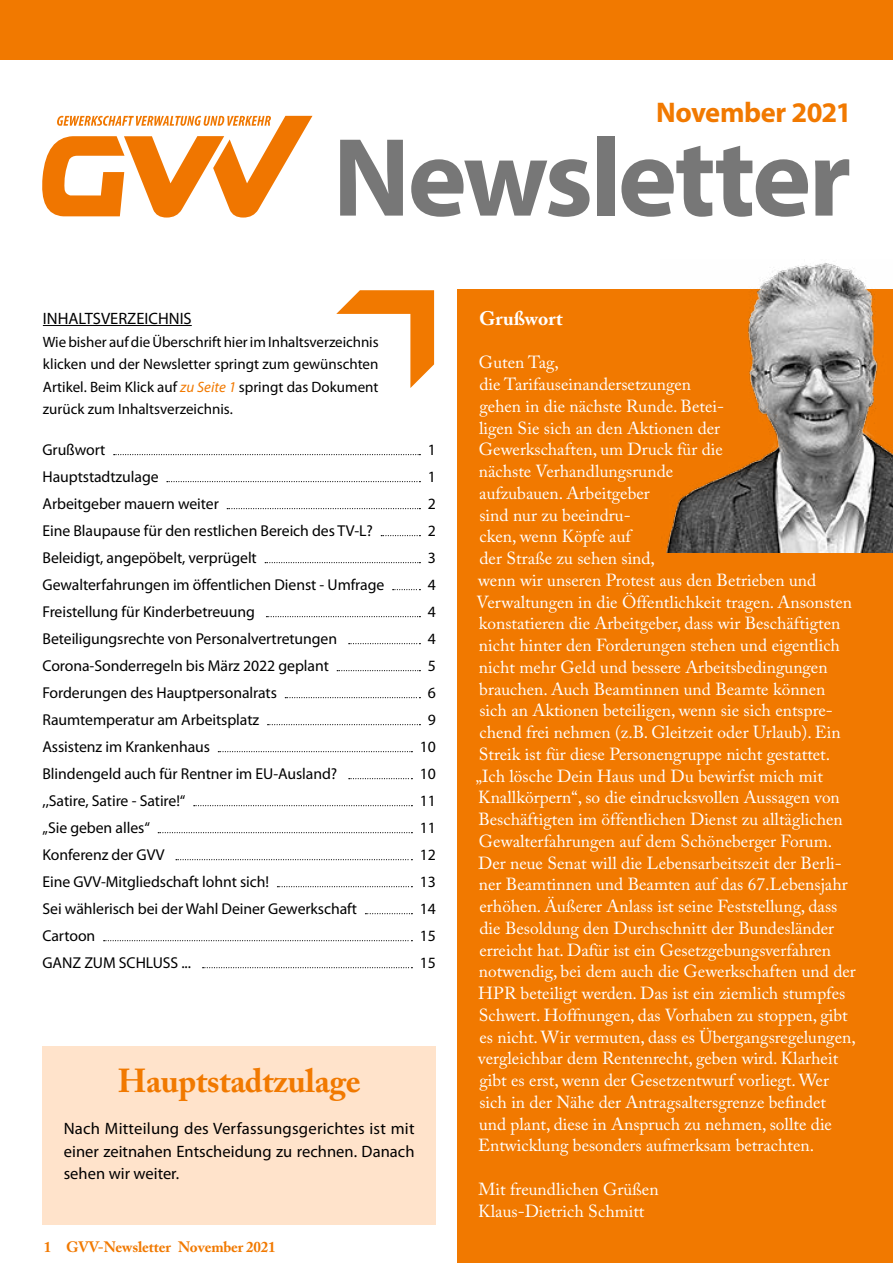
<style>
.page{position:relative;width:893px;height:1263px;background:#fff}
.page>*{position:absolute;margin:0;border:0;box-sizing:border-box;transform-origin:0 0}
.titel_NL_Monat{font:700 112.5px "Myriad Pro";letter-spacing:-.03em;color:#777}
.H1-UE_22pt_orange{font:700 33px "Adobe Caslon Pro";letter-spacing:-.01em;color:#f17900}
.titel_NL_Monat-2{font:700 28.5px "Myriad Pro";letter-spacing:-.02em;color:#f17900}
.Begrüßung{font:700 19.5px "Adobe Caslon Pro";color:#fff}
.grußwort{font:17.4px/21.8px "Adobe Caslon Pro";color:#fff}
.fliestext{font:16.5px/22.5px "Myriad Pro";color:#000;text-align:justify}
.inhalt_aufz{font:16.5px "Myriad Pro";color:#000}
.t1{font:15.75px "Myriad Pro";letter-spacing:-.005em;color:#000}
.inhalt_text{font:15px/22.5px "Myriad Pro";color:#000;text-align:justify}
.t2{font:700 15px "Adobe Caslon Pro";letter-spacing:-.01em;color:#f17900}
.s1{font-style:italic;color:#f17900}
</style>
<div class="page">
<div style="left:0;top:0;width:893px;height:59px;background:#f17900"></div>
<div style="left:458px;top:289px;width:435px;height:974px;background:#f17900"></div>
<img style="left:666px;top:263px;width:227px;height:290px">
<svg style="left:336px;top:290px;width:98px;height:98px"></svg>
<hr style="left:43px;top:325px;width:149px;height:1px;background:#000">
<svg style="left:42px;top:116px;width:270px;height:102px"></svg>
<svg style="left:114px;top:454px;width:306px;height:1px"></svg>
<svg style="left:167px;top:481px;width:253px;height:1px"></svg>
<svg style="left:227px;top:508px;width:193px;height:1px"></svg>
<svg style="left:381px;top:535px;width:39px;height:1px"></svg>
<svg style="left:265px;top:562px;width:155px;height:1px"></svg>
<svg style="left:393px;top:589px;width:27px;height:1px"></svg>
<svg style="left:266px;top:616px;width:154px;height:1px"></svg>
<svg style="left:349px;top:643px;width:71px;height:1px"></svg>
<svg style="left:337px;top:670px;width:83px;height:1px"></svg>
<svg style="left:285px;top:697px;width:135px;height:1px"></svg>
<svg style="left:268px;top:724px;width:152px;height:1px"></svg>
<svg style="left:218px;top:751px;width:194px;height:1px"></svg>
<svg style="left:349px;top:778px;width:63px;height:1px"></svg>
<svg style="left:194px;top:805px;width:218px;height:1px"></svg>
<svg style="left:158px;top:832px;width:254px;height:1px"></svg>
<svg style="left:176px;top:859px;width:236px;height:1px"></svg>
<svg style="left:277px;top:886px;width:135px;height:1px"></svg>
<svg style="left:365px;top:913px;width:47px;height:1px"></svg>
<svg style="left:104px;top:940px;width:308px;height:1px"></svg>
<svg style="left:203px;top:967px;width:209px;height:1px"></svg>
<div style="left:43px;top:1046px;width:393px;height:179px;background:#ffe3cb"></div>
<p class="titel_NL_Monat-2" style="left:656px;top:94px;width:197px">November 2021</p>
<p class="titel_NL_Monat" style="left:333px;top:104px;width:520px">Newsletter</p>
<h1 class="inhalt_aufz" style="left:43px;top:308px;width:150px">INHALTSVERZEICHNIS</h1>
<p class="inhalt_text" style="left:43px;top:330px;width:337px">Wie bisher auf die Überschrift hier im Inhaltsverzeichnis klicken und der Newsletter springt zum gewünschten Artikel. Beim Klick auf <span class="s1">zu Seite 1</span> springt das Dokument zurück zum Inhaltsverzeichnis.</p>
<p class="t1" style="left:43px;top:440px;width:64px">Grußwort</p>
<p class="t1" style="left:428px;top:440px;width:10px">1</p>
<p class="t1" style="left:43px;top:467px;width:118px">Hauptstadtzulage</p>
<p class="t1" style="left:428px;top:467px;width:10px">1</p>
<p class="t1" style="left:43px;top:494px;width:178px">Arbeitgeber mauern weiter</p>
<p class="t1" style="left:428px;top:494px;width:10px">2</p>
<p class="t1" style="left:43px;top:521px;width:332px">Eine Blaupause für den restlichen Bereich des TV-L?</p>
<p class="t1" style="left:428px;top:521px;width:10px">2</p>
<p class="t1" style="left:43px;top:548px;width:216px">Beleidigt, angepöbelt, verprügelt</p>
<p class="t1" style="left:428px;top:548px;width:10px">3</p>
<p class="t1" style="left:43px;top:575px;width:343px">Gewalterfahrungen im öffentlichen Dienst - Umfrage</p>
<p class="t1" style="left:428px;top:575px;width:10px">4</p>
<p class="t1" style="left:43px;top:602px;width:214px">Freistellung für Kinderbetreuung</p>
<p class="t1" style="left:428px;top:602px;width:10px">4</p>
<p class="t1" style="left:43px;top:629px;width:296px">Beteiligungsrechte von Personalvertretungen</p>
<p class="t1" style="left:428px;top:629px;width:10px">4</p>
<p class="t1" style="left:43px;top:656px;width:288px">Corona-Sonderregeln bis März 2022 geplant</p>
<p class="t1" style="left:428px;top:656px;width:10px">5</p>
<p class="t1" style="left:43px;top:683px;width:236px">Forderungen des Hauptpersonalrats</p>
<p class="t1" style="left:428px;top:683px;width:10px">6</p>
<p class="t1" style="left:43px;top:710px;width:218px">Raumtemperatur am Arbeitsplatz</p>
<p class="t1" style="left:428px;top:710px;width:10px">9</p>
<p class="t1" style="left:43px;top:737px;width:169px">Assistenz im Krankenhaus</p>
<p class="t1" style="left:420px;top:737px;width:18px">10</p>
<p class="t1" style="left:43px;top:764px;width:296px">Blindengeld auch für Rentner im EU-Ausland?</p>
<p class="t1" style="left:420px;top:764px;width:18px">10</p>
<p class="t1" style="left:43px;top:791px;width:144px">,,Satire, Satire - Satire!“</p>
<p class="t1" style="left:420px;top:791px;width:18px">11</p>
<p class="t1" style="left:43px;top:818px;width:109px">„Sie geben alles“</p>
<p class="t1" style="left:420px;top:818px;width:18px">11</p>
<p class="t1" style="left:43px;top:845px;width:123px">Konferenz der GVV</p>
<p class="t1" style="left:420px;top:845px;width:18px">12</p>
<p class="t1" style="left:43px;top:872px;width:228px">Eine GVV-Mitgliedschaft lohnt sich!</p>
<p class="t1" style="left:420px;top:872px;width:18px">13</p>
<p class="t1" style="left:43px;top:899px;width:316px">Sei wählerisch bei der Wahl Deiner Gewerkschaft</p>
<p class="t1" style="left:420px;top:899px;width:18px">14</p>
<p class="t1" style="left:43px;top:926px;width:54px">Cartoon</p>
<p class="t1" style="left:420px;top:926px;width:18px">15</p>
<p class="t1" style="left:43px;top:953px;width:150px">GANZ ZUM SCHLUSS ...</p>
<p class="t1" style="left:420px;top:953px;width:18px">15</p>
<h1 class="H1-UE_22pt_orange" style="left:118px;top:1061px;width:244px">Hauptstadtzulage</h1>
<p class="fliestext" style="left:64px;top:1117px;width:352px">Nach Mitteilung des Verfassungsgerichtes ist mit einer zeitnahen Entscheidung zu rechnen. Danach sehen wir weiter.</p>
<p class="t2" style="left:44px;top:1238px;width:233px">1 GVV-Newsletter November 2021</p>
<h1 class="Begrüßung" style="left:479px;top:307px;width:85px">Grußwort</h1>
<p class="grußwort" style="left:479px;top:351px;width:81px">Guten Tag,</p>
<p class="grußwort" style="left:476px;top:373px;width:377px">die Tarifauseinandersetzungen<br>gehen in die nächste Runde. Betei-<br>ligen Sie sich an den Aktionen der<br>Gewerkschaften, um Druck für die<br>nächste Verhandlungsrunde<br>aufzubauen. Arbeitgeber<br>sind nur zu beeindru-<br>cken, wenn Köpfe auf<br>der Straße zu sehen sind,<br>wenn wir unseren Protest aus den Betrieben und Verwaltungen in die Öffentlichkeit tragen. Ansonsten konstatieren die Arbeitgeber, dass wir Beschäftigten nicht hinter den Forderungen stehen und eigentlich nicht mehr Geld und bessere Arbeitsbedingungen brauchen. Auch Beamtinnen und Beamte können sich an Aktionen beteiligen, wenn sie sich entspre&shy;chend frei nehmen (z.B. Gleitzeit oder Urlaub). Ein Streik ist für diese Personengruppe nicht gestattet.</p>
<p class="grußwort" style="left:476px;top:765px;width:369px">„Ich lösche Dein Haus und Du bewirfst mich mit Knallkörpern“, so die eindrucksvollen Aussagen von Beschäftigten im öffentlichen Dienst zu alltäglichen Gewalterfahrungen auf dem Schöneberger Forum.</p>
<p class="grußwort" style="left:478px;top:852px;width:379px">Der neue Senat will die Lebensarbeitszeit der Berli&shy;ner Beamtinnen und Beamten auf das 67.Lebensjahr erhöhen. Äußerer Anlass ist seine Feststellung, dass die Besoldung den Durchschnitt der Bundesländer erreicht hat. Dafür ist ein Gesetzgebungsverfahren notwendig, bei dem auch die Gewerkschaften und der HPR beteiligt werden. Das ist ein ziemlich stumpfes Schwert. Hoffnungen, das Vorhaben zu stoppen, gibt es nicht. Wir vermuten, dass es Übergangsregelungen, vergleichbar dem Rentenrecht, geben wird. Klarheit gibt es erst, wenn der Gesetzentwurf vorliegt. Wer sich in der Nähe der Antragsaltersgrenze befindet und plant, diese in Anspruch zu nehmen, sollte die Entwicklung besonders aufmerksam betrachten.</p>
<p class="grußwort" style="left:479px;top:1178px;width:182px">Mit freundlichen Grüßen</p>
<p class="grußwort" style="left:478px;top:1200px;width:168px">Klaus-Dietrich Schmitt</p>
</div>
